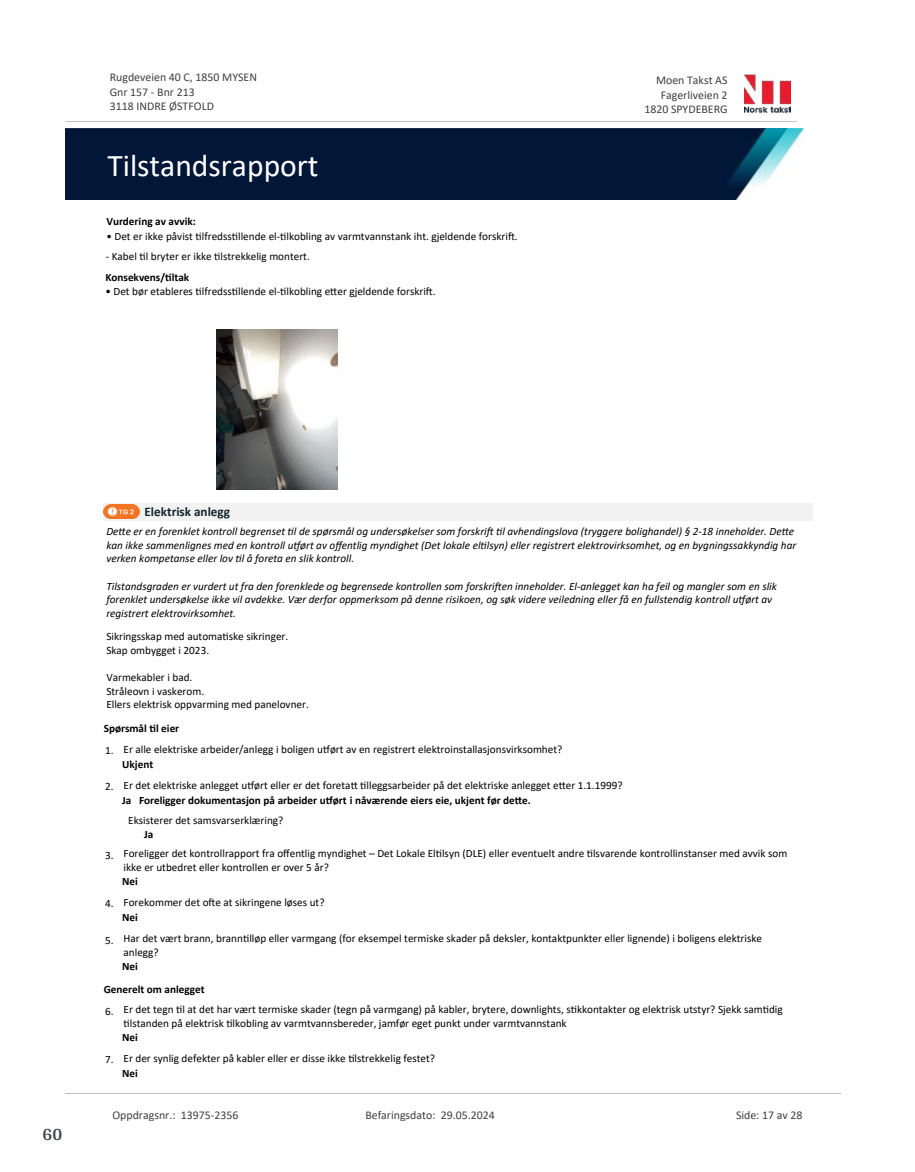
<style>
.page{position:relative;width:915px;height:1172px;background:#fff}
.page>*{position:absolute;margin:0;border:0;box-sizing:border-box;transform-origin:0 0}
.t1{font:31.65px "Calibri";color:#fff}
.t2{font:700 18px "Arya";color:#414749}
.t3{font:700 13.2px "Calibri";color:#0f252c}
.t4{font:11.85px/14.5px "Calibri";color:#404040}
.t5{font:11.25px/13.6px "Calibri";color:#000}
.t6{font:italic 11.25px/13.6px "Calibri";color:#000}
.t7{font:700 11.25px "Calibri";color:#000}
</style>
<div class="page">
<img style="left:216px;top:329px;width:121px;height:160px">
<div style="left:104px;top:503px;width:708px;height:17px;background:#f2f2f2"></div>
<img style="left:104px;top:504px;width:35px;height:15px">
<img style="left:744px;top:74px;width:46px;height:40px">
<hr style="left:65px;top:121px;width:731px;height:1px;background:#c0c0c0">
<img style="left:65px;top:129px;width:738px;height:71px">
<hr style="left:65px;top:1093px;width:775px;height:1px;background:#c0c0c0">
<p class="t4" style="left:110px;top:70px;width:149px">Rugdeveien 40 C, 1850 MYSEN<br>Gnr 157 - Bnr 213<br>3118 INDRE ØSTFOLD</p>
<p class="t4" style="left:655px;top:73px;width:73px">Moen Takst AS</p>
<p class="t4" style="left:660px;top:87px;width:68px">Fagerliveien 2</p>
<p class="t4" style="left:644px;top:102px;width:85px">1820 SPYDEBERG</p>
<h1 class="t1" style="left:107px;top:143px;width:213px">Tilstandsrapport</h1>
<p class="t7" style="left:106px;top:214px;width:91px">Vurdering av avvik:</p>
<p class="t5" style="left:106px;top:229px;width:412px">• Det er ikke påvist 琀椀lfredss琀椀llende el-琀椀lkobling av varmtvannstank iht. gjeldende forskri昀琀.</p>
<p class="t5" style="left:106px;top:249px;width:205px">- Kabel 琀椀l bryter er ikke 琀椀lstrekkelig montert.</p>
<p class="t7" style="left:105px;top:269px;width:85px">Konsekvens/琀椀ltak</p>
<p class="t5" style="left:105px;top:284px;width:331px">• Det bør etableres 琀椀lfredss琀椀llende el-琀椀lkobling e琀琀er gjeldende forskri昀琀.</p>
<h2 class="t2" style="left:43px;top:1123px;width:21px">60</h2>
<p class="t3" style="left:144px;top:502px;width:87px">Elektrisk anlegg</p>
<p class="t6" style="left:106px;top:524px;width:691px">De琀琀e er en forenklet kontroll begrenset 琀椀l de spørsmål og undersøkelser som forskri昀琀 琀椀l avhendingslova (tryggere bolighandel) § 2-18 inneholder. De琀琀e kan ikke sammenlignes med en kontroll u琀昀ørt av o昀昀entlig myndighet (Det lokale el琀椀lsyn) eller registrert elektrovirksomhet, og en bygningssakkyndig har verken kompetanse eller lov 琀椀l å foreta en slik kontroll.</p>
<p class="t6" style="left:106px;top:579px;width:671px">Tilstandsgraden er vurdert ut fra den forenklede og begrensede kontrollen som forskri昀琀en inneholder. El-anlegget kan ha feil og mangler som en slik forenklet undersøkelse ikke vil avdekke. Vær derfor oppmerksom på denne risikoen, og søk videre veiledning eller få en fullstendig kontroll u琀昀ørt av registrert elektrovirksomhet.</p>
<p class="t5" style="left:106px;top:629px;width:183px">Sikringsskap med automa琀椀ske sikringer.<br>Skap ombygget i 2023.</p>
<p class="t5" style="left:106px;top:670px;width:204px">Varmekabler i bad.<br>Stråleovn i vaskerom.<br>Ellers elektrisk oppvarming med panelovner.</p>
<p class="t7" style="left:104px;top:720px;width:77px">Spørsmål 琀椀l eier</p>
<p class="t5" style="left:105px;top:742px;width:458px">1. Er alle elektriske arbeider/anlegg i boligen u琀昀ørt av en registrert elektroinstallasjonsvirksomhet?</p>
<p class="t7" style="left:122px;top:756px;width:33px">Ukjent</p>
<p class="t5" style="left:105px;top:778px;width:519px">2. Er det elektriske anlegget u琀昀ørt eller er det foreta琀琀 琀椀lleggsarbeider på det elektriske anlegget e琀琀er 1.1.1999?</p>
<p class="t7" style="left:122px;top:792px;width:410px">Ja Foreligger dokumentasjon på arbeider u琀昀ørt i nåværende eiers eie, ukjent før de琀琀e.</p>
<p class="t5" style="left:128px;top:813px;width:157px">Eksisterer det samsvarserklæring?</p>
<p class="t7" style="left:144px;top:826px;width:11px">Ja</p>
<p class="t5" style="left:123px;top:847px;width:665px;text-indent:-19px">3. Foreligger det kontrollrapport fra o昀昀entlig myndighet – Det Lokale El琀椀lsyn (DLE) eller eventuelt andre 琀椀lsvarende kontrollinstanser med avvik som ikke er utbedret eller kontrollen er over 5 år?</p>
<p class="t7" style="left:122px;top:873px;width:17px">Nei</p>
<p class="t5" style="left:105px;top:895px;width:221px">4. Forekommer det o昀琀e at sikringene løses ut?</p>
<p class="t7" style="left:122px;top:909px;width:17px">Nei</p>
<p class="t5" style="left:123px;top:931px;width:640px;text-indent:-19px">5. Har det vært brann, brann琀椀lløp eller varmgang (for eksempel termiske skader på deksler, kontaktpunkter eller lignende) i boligens elektriske anlegg?</p>
<p class="t7" style="left:122px;top:958px;width:17px">Nei</p>
<p class="t5" style="left:123px;top:1002px;width:660px;text-indent:-19px">6. Er det tegn 琀椀l at det har vært termiske skader (tegn på varmgang) på kabler, brytere, downlights, s琀椀kkontakter og elektrisk utstyr? Sjekk sam琀椀dig琀椀lstanden på elektrisk 琀椀lkobling av varmtvannsbereder, jamfør eget punkt under varmtvannstank</p>
<p class="t7" style="left:122px;top:1029px;width:17px">Nei</p>
<p class="t7" style="left:104px;top:981px;width:102px">Generelt om anlegget</p>
<p class="t5" style="left:105px;top:1051px;width:331px">7. Er der synlig defekter på kabler eller er disse ikke 琀椀lstrekkelig festet?</p>
<p class="t7" style="left:122px;top:1065px;width:17px">Nei</p>
<p class="t4" style="left:112px;top:1107px;width:127px">Oppdragsnr.: 13975-2356</p>
<p class="t4" style="left:365px;top:1107px;width:131px">Befaringsdato: 29.05.2024</p>
<p class="t4" style="left:735px;top:1107px;width:68px">Side: 17 av 28</p>
</div>
